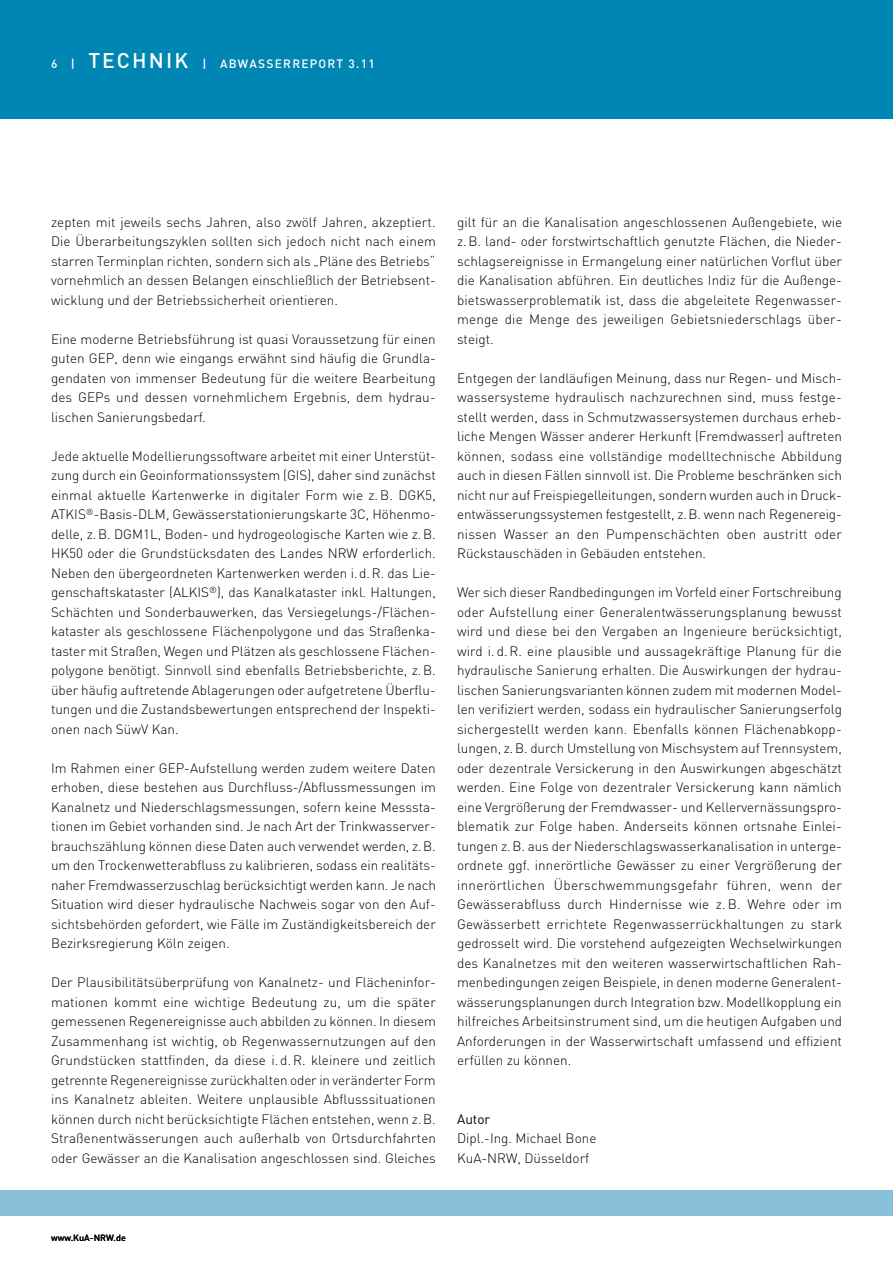
<style>
.page{position:relative;width:893px;height:1263px;background:#fff}
.page>*{position:absolute;margin:0;border:0;box-sizing:border-box;transform-origin:0 0}
.Copy_9_13{font:300 13.5px/19.5px "DIN";color:#000;text-align:justify}
.Copy_9_13-2{font:13.5px "DIN";color:#000}
.t1{font:500 12px "DIN";letter-spacing:.1em;color:#fff}
.t2{font:500 9px "DIN";color:#000}
.s1{font-size:21px}
</style>
<div class="page">
<div style="left:0;top:0;width:893px;height:119px;background:#0086b2"></div>
<div style="left:0;top:1191px;width:893px;height:25px;background:#88bfd9"></div>
<p class="t1" style="left:51px;top:56px;width:325px">6 | <span class="s1">TECHNIK</span> | ABWASSERREPORT 3.11</p>
<p class="Copy_9_13" style="left:51px;top:212px;width:387px">zepten mit jeweils sechs Jahren, also zwölf Jahren, akzeptiert.<br>Die Überarbeitungszyklen sollten sich jedoch nicht nach einem starren Terminplan richten, sondern sich als „Pläne des Betriebs“ vornehmlich an dessen Belangen einschließlich der Betriebsent&shy;wicklung und der Betriebssicherheit orientieren.</p>
<p class="Copy_9_13" style="left:51px;top:329px;width:386px">Eine moderne Betriebsführung ist quasi Voraussetzung für einen guten GEP, denn wie eingangs erwähnt sind häufig die Grundla&shy;gendaten von immenser Bedeutung für die weitere Bearbeitung des GEPs und dessen vornehmlichem Ergebnis, dem hydrau&shy;lischen Sanierungsbedarf.</p>
<p class="Copy_9_13" style="left:51px;top:446px;width:386px;text-align:left">Jede aktuelle Modellierungssoftware arbeitet mit einer Unterstüt&shy;zung durch ein Geoinformationssystem (GIS), daher sind zunächst einmal aktuelle Kartenwerke in digitaler Form wie z.B. DGK5, ATKIS<sup>®</sup>-Basis-DLM, Gewässerstationierungskarte 3C, Höhenmo&shy;delle, z.B. DGM1L, Boden- und hydrogeologische Karten wie z.B.<br>HK50 oder die Grundstücksdaten des Landes NRW erforderlich.<br>Neben den übergeordneten Kartenwerken werden i.d.R. das Lie&shy;genschaftskataster (ALKIS<sup>®</sup>), das Kanalkataster inkl. Haltungen, Schächten und Sonderbauwerken, das Versiegelungs-/Flächen&shy;kataster als geschlossene Flächenpolygone und das Straßenka&shy;taster mit Straßen, Wegen und Plätzen als geschlossene Flächen&shy;polygone benötigt. Sinnvoll sind ebenfalls Betriebsberichte, z.B. über häufig auftretende Ablagerungen oder aufgetretene Überflu&shy;tungen und die Zustandsbewertungen entsprechend der Inspekti&shy;onen nach SüwV Kan.</p>
<p class="Copy_9_13" style="left:51px;top:758px;width:386px">Im Rahmen einer GEP-Aufstellung werden zudem weitere Daten erhoben, diese bestehen aus Durchfluss-/Abflussmessungen im Kanalnetz und Niederschlagsmessungen, sofern keine Messsta&shy;tionen im Gebiet vorhanden sind. Je nach Art der Trinkwasserver&shy;brauchszählung können diese Daten auch verwendet werden, z.B. um den Trockenwetterabfluss zu kalibrieren, sodass ein realitäts&shy;naher Fremdwasserzuschlag berücksichtigt werden kann. Je nach Situation wird dieser hydraulische Nachweis sogar von den Auf&shy;sichtsbehörden gefordert, wie Fälle im Zuständigkeitsbereich der Bezirksregierung Köln zeigen.</p>
<p class="Copy_9_13" style="left:51px;top:973px;width:387px">Der Plausibilitätsüberprüfung von Kanalnetz- und Flächeninfor&shy;mationen kommt eine wichtige Bedeutung zu, um die später gemessenen Regenereignisse auch abbilden zu können. In diesem Zusammenhang ist wichtig, ob Regenwassernutzungen auf den Grundstücken stattfinden, da diese i. d.R. kleinere und zeitlich getrennte Regenereignisse zurückhalten oder in veränderter Form ins Kanalnetz ableiten. Weitere unplausible Abflusssituationen können durch nicht berücksichtigte Flächen entstehen, wenn z.B.<br>Straßenentwässerungen auch außerhalb von Ortsdurchfahrten oder Gewässer an die Kanalisation angeschlossen sind. Gleiches</p>
<p class="Copy_9_13" style="left:457px;top:212px;width:386px">gilt für an die Kanalisation angeschlossenen Außengebiete, wie z.B. land- oder forstwirtschaftlich genutzte Flächen, die Nieder&shy;schlagsereignisse in Ermangelung einer natürlichen Vorflut über die Kanalisation abführen. Ein deutliches Indiz für die Außenge&shy;bietswasserproblematik ist, dass die abgeleitete Regenwasser&shy;menge die Menge des jeweiligen Gebietsniederschlags über&shy;steigt.</p>
<p class="Copy_9_13" style="left:457px;top:368px;width:386px">Entgegen der landläufigen Meinung, dass nur Regen- und Misch&shy;wassersysteme hydraulisch nachzurechnen sind, muss festge&shy;stellt werden, dass in Schmutzwassersystemen durchaus erheb&shy;liche Mengen Wässer anderer Herkunft (Fremdwasser) auftreten können, sodass eine vollständige modelltechnische Abbildung auch in diesen Fällen sinnvoll ist. Die Probleme beschränken sich nicht nur auf Freispiegelleitungen, sondern wurden auch in Druck&shy;entwässerungssystemen festgestellt, z.B. wenn nach Regenereig&shy;nissen Wasser an den Pumpenschächten oben austritt oder Rückstauschäden in Gebäuden entstehen.</p>
<p class="Copy_9_13" style="left:457px;top:583px;width:387px">Wer sich dieser Randbedingungen im Vorfeld einer Fortschreibung oder Aufstellung einer Generalentwässerungsplanung bewusst wird und diese bei den Vergaben an Ingenieure berücksichtigt, wird i. d.R. eine plausible und aussagekräftige Planung für die hydraulische Sanierung erhalten. Die Auswirkungen der hydrau&shy;lischen Sanierungsvarianten können zudem mit modernen Model&shy;len verifiziert werden, sodass ein hydraulischer Sanierungserfolg sichergestellt werden kann. Ebenfalls können Flächenabkopp&shy;lungen, z.B. durch Umstellung von Mischsystem auf Trennsystem, oder dezentrale Versickerung in den Auswirkungen abgeschätzt werden. Eine Folge von dezentraler Versickerung kann nämlich eine Vergrößerung der Fremdwasser- und Kellervernässungspro&shy;blematik zur Folge haben. Anderseits können ortsnahe Einlei&shy;tungen z.B. aus der Niederschlagswasserkanalisation in unterge&shy;ordnete ggf. innerörtliche Gewässer zu einer Vergrößerung der innerörtlichen Überschwemmungsgefahr führen, wenn der Gewässerabfluss durch Hindernisse wie z.B. Wehre oder im Gewässerbett errichtete Regenwasserrückhaltungen zu stark gedrosselt wird. Die vorstehend aufgezeigten Wechselwirkungen des Kanalnetzes mit den weiteren wasserwirtschaftlichen Rah&shy;menbedingungen zeigen Beispiele, in denen moderne Generalent&shy;wässerungsplanungen durch Integration bzw. Modellkopplung ein hilfreiches Arbeitsinstrument sind, um die heutigen Aufgaben und Anforderungen in der Wasserwirtschaft umfassend und effizient erfüllen zu können.</p>
<p class="Copy_9_13-2" style="left:457px;top:1111px;width:35px">Autor</p>
<p class="Copy_9_13" style="left:457px;top:1129px;width:141px">Dipl.-Ing. Michael Bone</p>
<p class="Copy_9_13" style="left:457px;top:1148px;width:134px">KuA-NRW, Düsseldorf</p>
<p class="t2" style="left:51px;top:1232px;width:76px">www.KuA-NRW.de</p>
</div>
